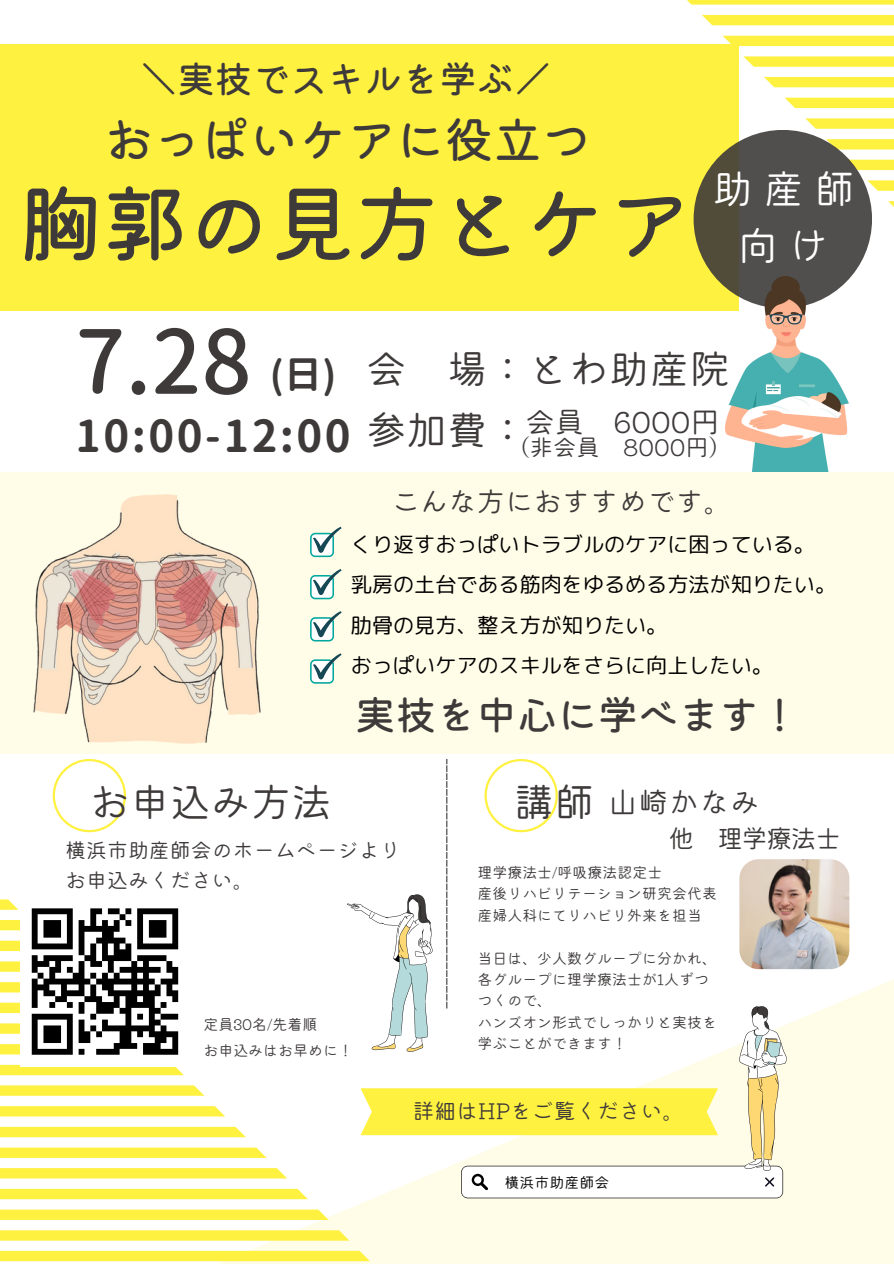
<style>
.page{position:relative;width:894px;height:1264px;background:#fff}
.page>*{position:absolute;margin:0;border:0;box-sizing:border-box;transform-origin:0 0}
.t1{font:500 87.75px "Gen Jyuu Gothic";color:#3e3a3a}
.t2{font:84.15px "Mamelon 5 Hi Regular";color:#3e3a3a}
.t3{font:48.6px "Mamelon 5 Hi Regular";color:#3e3a3a}
.t4{font:700 43.95px "Gen Jyuu Gothic";letter-spacing:.055em;color:#3e3a3a}
.t5{font:40.95px/56.4px "Mamelon 3 Hi Regular";color:#fff;text-align:center}
.t6{font:40.35px "Mamelon 3 Hi Regular";color:#3e3a3a}
.t7{font:40.35px "Mamelon 5 Hi Regular";color:#3e3a3a}
.t8{font:700 37.95px "Gen Jyuu Gothic";color:#3e3a3a}
.t9{font:37.35px "Mamelon 5 Hi Regular";color:#3e3a3a}
.t10{font:29.55px "Mamelon 3 Hi Regular";color:#3e3a3a}
.t11{font:29.4px "Mamelon 3 Hi Regular";color:#3e3a3a}
.t12{font:28.35px "Mamelon 3 Hi Regular";color:#3e3a3a}
.t13{font:25.65px "Mamelon 3 Hi Regular";letter-spacing:-.045em;color:#3e3a3a}
.t14{font:23.4px "Mamelon 3 Hi Regular";color:#3e3a3a}
.t15{font:21.75px "Mamelon 3 Hi Regular";color:#3e3a3a}
.t16{font:21.15px "rounded mplus 1 p regular";color:#000}
.t17{font:21px "Mamelon 3 Hi Regular";color:#3e3a3a}
.t18{font:15px "Mamelon 3 Hi Regular";color:#3e3a3a}
.t19{font:15px "Mamelon 3 Hi Regular";color:#000}
</style>
<div class="page">
<svg style="left:173px;top:920px;width:720px;height:343px;fill:#fffde8"></svg>
<svg style="left:0;top:1064px;width:184px;height:11px;background:#fff257"></svg>
<svg style="left:0;top:1085px;width:204px;height:10px;background:#fff14b"></svg>
<svg style="left:0;top:1106px;width:225px;height:10px;background:#fff146"></svg>
<svg style="left:0;top:1126px;width:246px;height:11px;background:#fff252"></svg>
<svg style="left:0;top:1147px;width:266px;height:10px;background:#fff24d"></svg>
<svg style="left:0;top:1168px;width:287px;height:10px;background:#fff145"></svg>
<svg style="left:0;top:1188px;width:308px;height:11px;background:#fff251"></svg>
<svg style="left:0;top:1209px;width:328px;height:10px;background:#fff14d"></svg>
<svg style="left:0;top:1230px;width:349px;height:10px;background:#fff147"></svg>
<svg style="left:0;top:1250px;width:370px;height:11px;background:#fff24f"></svg>
<div style="left:0;top:44px;width:738px;height:267px;background:#fff13f"></div>
<svg style="left:888px;top:201px;width:5px;height:5px"></svg>
<svg style="left:867px;top:180px;width:26px;height:11px"></svg>
<svg style="left:849px;top:160px;width:44px;height:10px"></svg>
<svg style="left:825px;top:139px;width:68px;height:10px"></svg>
<svg style="left:805px;top:118px;width:88px;height:11px"></svg>
<svg style="left:785px;top:98px;width:108px;height:10px"></svg>
<svg style="left:764px;top:77px;width:129px;height:10px"></svg>
<svg style="left:743px;top:56px;width:150px;height:11px;background:#fff250"></svg>
<div style="left:723px;top:36px;width:170px;height:10px;background:#fff13f"></div>
<div style="left:702px;top:15px;width:191px;height:10px;background:#fff13f"></div>
<svg style="left:687px;top:0;width:206px;height:5px"></svg>
<svg style="left:53px;top:777px;width:73px;height:55px"></svg>
<div style="left:693px;top:130px;width:178px;height:178px;background:linear-gradient(to right,#54503e,#4f4d54);border-radius:50%"></div>
<svg style="left:347px;top:759px;width:439px;height:439px"></svg>
<img style="left:739px;top:859px;width:110px;height:110px">
<img style="left:725px;top:276px;width:122px;height:196px">
<div style="left:0;top:472px;width:893px;height:281px;background:#fffde8"></div>
<img style="left:0;top:494px;width:292px;height:283px">
<svg style="left:310px;top:526px;width:31px;height:31px"></svg>
<svg style="left:310px;top:569px;width:31px;height:30px"></svg>
<svg style="left:310px;top:611px;width:31px;height:30px"></svg>
<svg style="left:310px;top:653px;width:31px;height:30px"></svg>
<div style="left:20px;top:896px;width:170px;height:170px;background:#fff"></div>
<svg style="left:0;top:899px;width:178px;height:155px"></svg>
<div style="left:96px;top:1048px;width:24px;height:6px;background:#000"></div>
<div style="left:143px;top:1048px;width:35px;height:6px;background:#000"></div>
<h4 class="t9" style="left:140px;top:60px;width:413px">＼実技でスキルを学ぶ／</h4>
<h1 class="t3" style="left:104px;top:115px;width:488px">おっぱいケアに役立つ</h1>
<h6 class="t2" style="left:18px;top:181px;width:674px">胸郭の見方とケア</h6>
<h6 class="t5" style="left:711px;top:161px;width:144px">助産師向け</h6>
<h6 class="t1" style="left:75px;top:299px;width:178px">7.28</h6>
<h6 class="t4" style="left:75px;top:405px;width:277px">10:00-12:00</h6>
<p class="t8" style="left:270px;top:348px;width:68px">(日)</p>
<p class="t6" style="left:366px;top:348px;width:365px">会 場：とわ助産院</p>
<p class="t6" style="left:366px;top:409px;width:163px">参加費：</p>
<p class="t11" style="left:525px;top:407px;width:196px">会員 6000円</p>
<p class="t14" style="left:506px;top:436px;width:227px">（非会員 8000円）</p>
<p class="t12" style="left:392px;top:487px;width:341px">こんな方におすすめです。</p>
<p class="t16" style="left:351px;top:529px;width:465px">くり返すおっぱいトラブルのケアに困っている。</p>
<p class="t16" style="left:351px;top:569px;width:486px">乳房の土台である筋肉をゆるめる方法が知りたい。</p>
<p class="t16" style="left:351px;top:610px;width:318px">肋骨の見方、整え方が知りたい。</p>
<p class="t16" style="left:351px;top:650px;width:423px">おっぱいケアのスキルをさらに向上したい。</p>
<p class="t6" style="left:89px;top:781px;width:244px">お申込み方法</p>
<p class="t7" style="left:355px;top:694px;width:446px">実技を中心に学べます！</p>
<p class="t6" style="left:513px;top:781px;width:82px">講師</p>
<h3 class="t10" style="left:608px;top:786px;width:153px">山崎かなみ</h3>
<h6 class="t17" style="left:65px;top:839px;width:337px">横浜市助産師会のホームページより</h6>
<h6 class="t17" style="left:65px;top:869px;width:190px">お申込みください。</h6>
<p class="t18" style="left:203px;top:1016px;width:115px">定員30名/先着順</p>
<h6 class="t18" style="left:203px;top:1042px;width:151px">お申込みはお早めに！</h6>
<p class="t13" style="left:668px;top:825px;width:169px">他 理学療法士</p>
<p class="t18" style="left:477px;top:864px;width:183px">理学療法士/呼吸療法認定士</p>
<p class="t18" style="left:477px;top:886px;width:241px">産後リハビリテーション研究会代表</p>
<p class="t18" style="left:477px;top:907px;width:226px">産婦人科にてリハビリ外来を担当</p>
<p class="t18" style="left:477px;top:950px;width:241px">当日は、少人数グループに分かれ、</p>
<p class="t18" style="left:477px;top:971px;width:233px">各グループに理学療法士が1人ずつ</p>
<p class="t18" style="left:477px;top:993px;width:76px">つくので、</p>
<p class="t18" style="left:477px;top:1014px;width:241px">ハンズオン形式でしっかりと実技を</p>
<p class="t18" style="left:477px;top:1035px;width:151px">学ぶことができます！</p>
<h5 class="t15" style="left:413px;top:1099px;width:273px">詳細はHPをご覧ください。</h5>
<p class="t19" style="left:504px;top:1174px;width:106px">横浜市助産師会</p>
</div>
